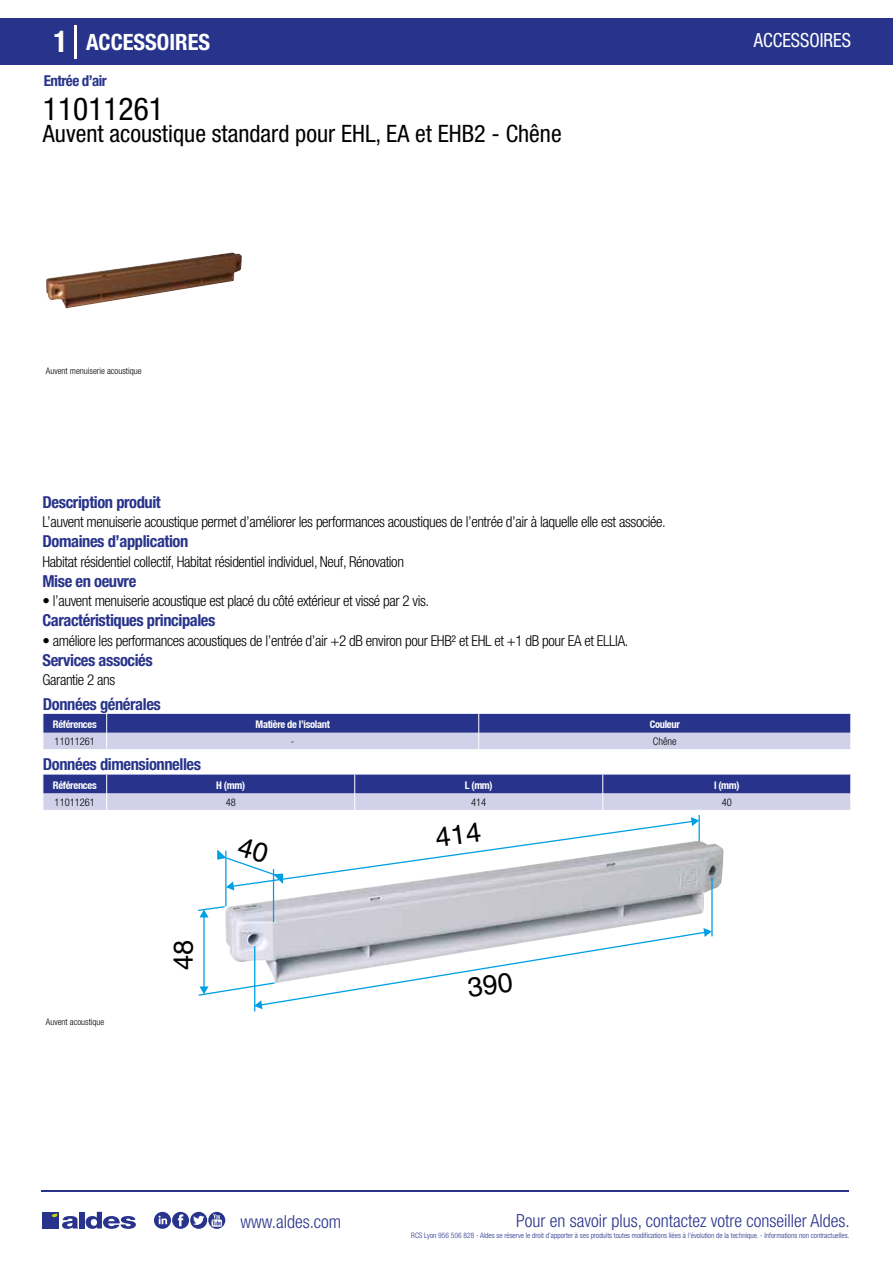
<style>
.page{position:relative;width:893px;height:1263px;background:#fff}
.page>*{position:absolute;margin:0;border:0;box-sizing:border-box;transform-origin:0 0}
.t1{font:condensed 31.5px "Helvetica Neue LT Std";color:#000}
.t2{font:27.3px "Helvetica";color:#000}
.t3{font:condensed 24px "Helvetica Neue LT Std";color:#000}
.t4{font:700 condensed 22.5px "Helvetica Neue LT Std";color:#fff}
.t5{font:condensed 19.5px "Helvetica Neue LT Std";color:#fff;scale:.95 1}
.t6{font:300 condensed 18px "Helvetica Neue";color:#28348b}
.t7{font:700 condensed 16.5px "Helvetica Neue LT Std";letter-spacing:-.025em;color:#28348b}
.t8{font:300 condensed 15px "Helvetica Neue LT Std";letter-spacing:-.025em;color:#000}
.t9{font:700 condensed 15px "Helvetica Neue LT Std";letter-spacing:-.035em;color:#28348b}
.t10{font:700 condensed 10.5px "Helvetica Neue";letter-spacing:-.03em;color:#fff}
.t11{font:300 condensed 10.5px "Helvetica Neue";color:#000}
.t12{font:300 condensed 9px "Helvetica Neue";color:#000}
.t13{font:300 condensed 7.5px "Helvetica Neue";color:#28348b}
.s1{font-size:30px}
</style>
<div class="page">
<div style="left:0;top:18px;width:893px;height:46px;background:#28348b"></div>
<hr style="left:74px;top:25px;width:2px;height:33px;background:#fff">
<img style="left:46px;top:252px;width:196px;height:56px">
<svg style="left:43px;top:714px;width:808px;height:35px;background:#787eb7"></svg>
<svg style="left:43px;top:774px;width:808px;height:36px;background:#7b81b9"></svg>
<img style="left:713px;top:843px;width:11px;height:46px">
<hr style="left:41px;top:1190px;width:808px;height:1px;background:#28348b">
<svg style="left:154px;top:1212px;width:71px;height:17px"></svg>
<div style="left:42px;top:1212px;width:17px;height:16px;background:#28348b"></div>
<div style="left:79px;top:1212px;width:5px;height:16px;background:#28348b"></div>
<svg style="left:86px;top:1212px;width:50px;height:17px"></svg>
<svg style="left:52px;top:1213px;width:26px;height:16px"></svg>
<svg style="left:198px;top:817px;width:514px;height:192px"></svg>
<h3 class="t4" style="left:54px;top:28px;width:158px"><span class="s1">1</span> ACCESSOIRES</h3>
<h3 class="t5" style="left:754px;top:29px;width:104px">ACCESSOIRES</h3>
<p class="t9" style="left:44px;top:71px;width:65px">Entrée d’air</p>
<h1 class="t1" style="left:43px;top:91px;width:122px">11011261</h1>
<h3 class="t3" style="left:43px;top:120px;width:520px">Auvent acoustique standard pour EHL, EA et EHB2 - Chêne</h3>
<p class="t12" style="left:46px;top:365px;width:97px">Auvent menuiserie acoustique</p>
<p class="t7" style="left:43px;top:492px;width:120px">Description produit</p>
<p class="t7" style="left:43px;top:531px;width:147px">Domaines d’application</p>
<p class="t7" style="left:43px;top:571px;width:95px">Mise en oeuvre</p>
<p class="t8" style="left:43px;top:513px;width:625px">L’auvent menuiserie acoustique permet d’améliorer les performances acoustiques de l’entrée d’air à laquelle elle est associée.</p>
<p class="t8" style="left:43px;top:553px;width:363px">Habitat résidentiel collectif, Habitat résidentiel individuel, Neuf, Rénovation</p>
<p class="t8" style="left:43px;top:592px;width:388px">• l’auvent menuiserie acoustique est placé du côté extérieur et vissé par 2 vis.</p>
<p class="t7" style="left:43px;top:610px;width:174px">Caractéristiques principales</p>
<p class="t8" style="left:43px;top:632px;width:587px">• améliore les performances acoustiques de l’entrée d’air +2 dB environ pour EHB² et EHL et +1 dB pour EA et ELLIA.</p>
<p class="t7" style="left:43px;top:650px;width:112px">Services associés</p>
<p class="t8" style="left:43px;top:671px;width:74px">Garantie 2 ans</p>
<p class="t7" style="left:43px;top:694px;width:119px">Données générales</p>
<p class="t10" style="left:53px;top:718px;width:45px">Références</p>
<p class="t10" style="left:256px;top:718px;width:76px">Matière de l’isolant</p>
<p class="t10" style="left:650px;top:718px;width:32px">Couleur</p>
<p class="t11" style="left:55px;top:735px;width:42px">11011261</p>
<p class="t11" style="left:291px;top:735px;width:5px">-</p>
<p class="t11" style="left:653px;top:735px;width:25px">Chêne</p>
<p class="t7" style="left:43px;top:754px;width:160px">Données dimensionnelles</p>
<p class="t10" style="left:53px;top:779px;width:45px">Références</p>
<p class="t10" style="left:216px;top:779px;width:30px">H (mm)</p>
<p class="t10" style="left:465px;top:779px;width:29px">L (mm)</p>
<p class="t10" style="left:714px;top:779px;width:27px">l (mm)</p>
<p class="t11" style="left:55px;top:796px;width:42px">11011261</p>
<p class="t11" style="left:226px;top:796px;width:12px">48</p>
<p class="t11" style="left:471px;top:796px;width:17px">414</p>
<p class="t11" style="left:722px;top:796px;width:12px">40</p>
<p class="t12" style="left:46px;top:1017px;width:60px">Auvent acoustique</p>
<h2 class="t2" style="left:167px;top:970px;width:32px;rotate:-90deg">48</h2>
<p class="t6" style="left:240px;top:1211px;width:102px">www.aldes.com</p>
<p class="t6" style="left:516px;top:1211px;width:335px">Pour en savoir plus, contactez votre conseiller Aldes.</p>
<p class="t13" style="left:411px;top:1230px;width:440px">RCS Lyon 956 506 828 - Aldes se réserve le droit d’apporter à ses produits toutes modifications liées à l’évolution de la technique. - Informations non contractuelles.</p>
</div>
